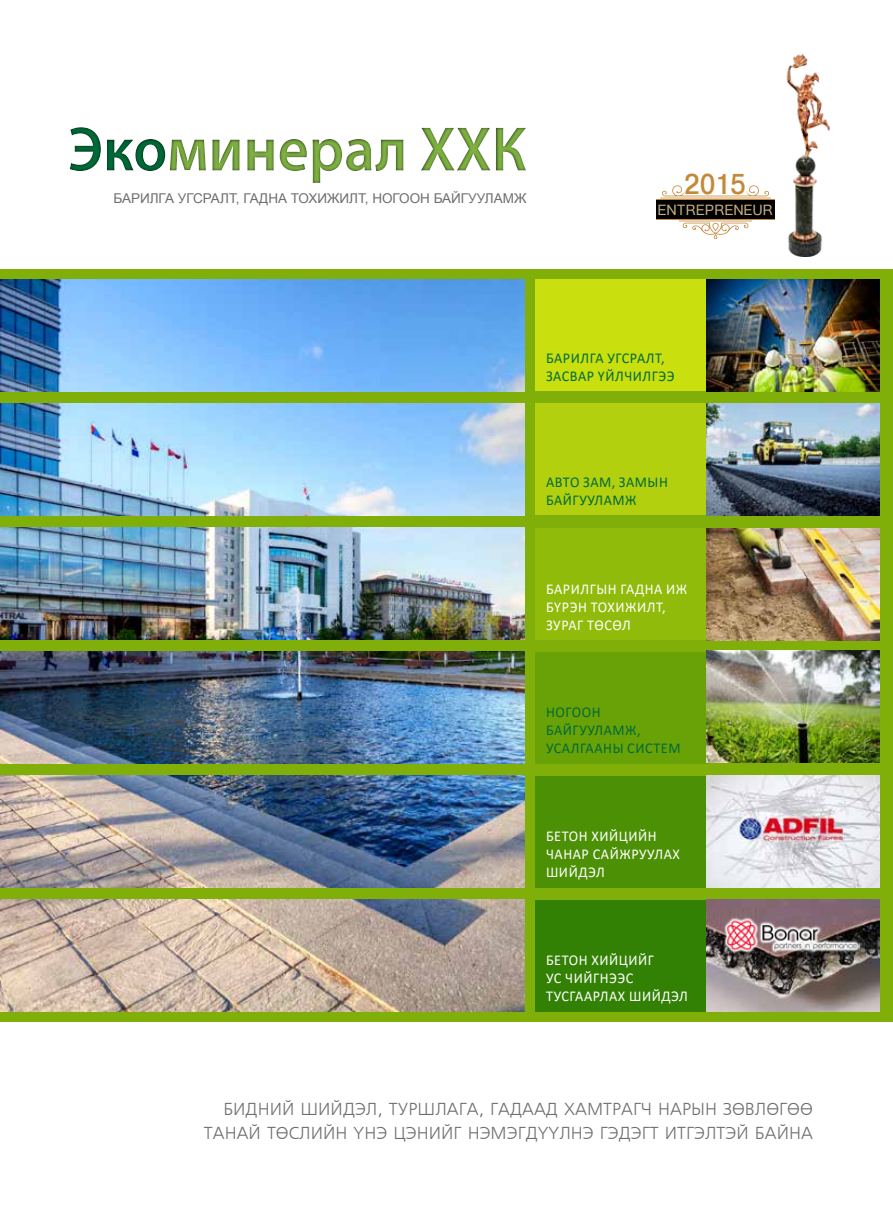
<style>
.page{position:relative;width:893px;height:1221px;background:#fff}
.page>*{position:absolute;margin:0;border:0;box-sizing:border-box;transform-origin:0 0}
.t1{font:600 63px "Myriad Pro";color:#7eb142;scale:.96 1}
.t2{font:700 28.5px "MAK Artsans";color:#c38838}
.t3{font:17.25px/24px "Mogul Freeset";color:#6d6e71;text-align:right}
.t4{font:15px/18px "Calibri";letter-spacing:.04em;color:#fff;scale:.95 1}
.t5{font:15px/18px "Calibri";letter-spacing:.04em;color:#006a38;scale:.95 1}
.t6{font:14.4px "MAK Artsans";color:#c4ac7f}
.t7{font:13.5px "Mogul Arial";color:#6d6e71}
.s1{color:#006a38}
</style>
<div class="page">
<div style="left:0;top:269px;width:893px;height:752px;background:#80af09"></div>
<div style="left:58px;top:108px;width:541px;height:80px;background:#000;opacity:.75"></div>
<img style="left:0;top:279px;width:524px;height:112px">
<img style="left:0;top:403px;width:524px;height:112px">
<img style="left:0;top:527px;width:524px;height:112px">
<img style="left:0;top:651px;width:524px;height:112px">
<img style="left:0;top:775px;width:524px;height:112px">
<img style="left:0;top:899px;width:524px;height:112px">
<div style="left:535px;top:279px;width:173px;height:112px;background:#c9df0e"></div>
<div style="left:535px;top:403px;width:173px;height:112px;background:#b2d00e"></div>
<div style="left:535px;top:528px;width:173px;height:112px;background:#90bb0a"></div>
<div style="left:535px;top:651px;width:173px;height:112px;background:#69a207"></div>
<div style="left:535px;top:775px;width:173px;height:112px;background:#4c9005"></div>
<div style="left:535px;top:899px;width:173px;height:112px;background:#328104"></div>
<img style="left:707px;top:279px;width:173px;height:112px">
<img style="left:707px;top:403px;width:173px;height:112px">
<img style="left:707px;top:651px;width:173px;height:111px">
<img style="left:707px;top:775px;width:173px;height:112px">
<img style="left:707px;top:899px;width:173px;height:112px">
<img style="left:724px;top:915px;width:135px;height:39px">
<img style="left:707px;top:528px;width:173px;height:112px">
<img style="left:771px;top:54px;width:59px;height:202px">
<div style="left:656px;top:200px;width:119px;height:18px;background:#000"></div>
<svg style="left:660px;top:185px;width:111px;height:54px"></svg>
<h1 class="t1" style="left:68px;top:109px;width:479px"><span class="s1">Эко</span>минерал ХХК</h1>
<p class="t7" style="left:113px;top:189px;width:415px">Барилга угсралт, гадна тохижилт, ногоон байгууламж</p>
<h2 class="t2" style="left:684px;top:168px;width:63px">2015</h2>
<p class="t6" style="left:658px;top:201px;width:117px">ENTREPRENEUR</p>
<p class="t5" style="left:546px;top:348px;width:137px">Барилга угсралт, засвар үйлчилгээ</p>
<p class="t5" style="left:546px;top:472px;width:130px">Авто зам, замын байгууламж</p>
<p class="t4" style="left:546px;top:579px;width:150px">Барилгын гадна иж бүрэн тохижилт, зураг төсөл</p>
<p class="t5" style="left:546px;top:702px;width:143px">Ногоон байгууламж, усалгааны систем</p>
<p class="t4" style="left:546px;top:826px;width:142px">Бетон хийцийн<br>Чанар сайжруулах<br>ШИЙДЭЛ</p>
<p class="t4" style="left:546px;top:950px;width:151px;text-indent:82px">ийг<br>УС чийгНээс тусгаарлах ш ийдэл</p>
<p class="t4" style="left:546px;top:950px;width:18px">БЕТОН</p>
<p class="t4" style="left:591px;top:950px;width:19px">хИЙЦ</p>
<p class="t3" style="left:204px;top:1098px;width:610px">Бидний шийдэл, Туршлага, гадаад хамтрагч нарын зөвлөгөө танай төслийн үнэ цэнийг нэмэгдүүлнэ гэдэгт итгэлтэй байна</p>
</div>
